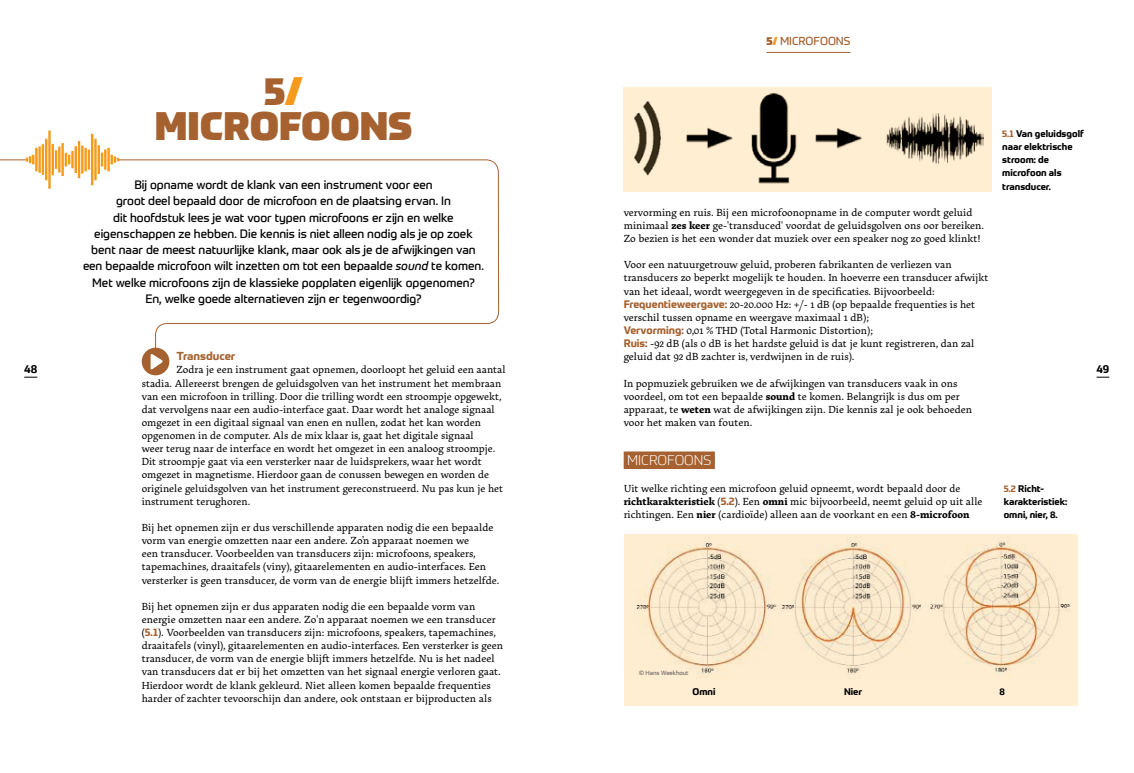
<style>
.page{position:relative;width:1134px;height:773px;background:#fff}
.page>*{position:absolute;margin:0;border:0;box-sizing:border-box;transform-origin:0 0}
.t1{font:900 38.75px/35px "Prometo";color:#a5612f;text-align:center}
.t2{font:300 13.75px "Prometo";color:#fff}
.t3{font:11.88px/16.2px "Prometo";color:#000;text-align:center}
.t4{font:11.25px "Prometo";color:#a5612f}
.t5{font:700 11.25px "Prometo";color:#a5612f}
.t6{font:700 11.25px "Prometo";color:#000}
.t7{font:10.62px/13.1px "Arek Latn";color:#000}
.t8{font:700 9.38px/13.1px "Prometo";color:#000}
.t9{font:6px "Prometo";color:#6d6a63}
.s1{font-weight:900}
.s2{font-weight:900;color:#f59a1b}
.s3{color:#f59a1b}
.s4{font-style:italic}
.s5{color:#a5612f}
.s6{font-weight:700}
.s7{font-family:"Prometo";font-weight:700;color:#a5612f}
</style>
<div class="page">
<svg style="left:24px;top:377px;width:13px;height:1px"></svg>
<svg style="left:1096px;top:377px;width:13px;height:1px"></svg>
<hr style="left:766px;top:52px;width:84px;height:1px;background:#a5612f">
<div style="left:624px;top:451px;width:91px;height:18px;background:#a5612f"></div>
<svg style="left:119px;top:159px;width:381px;height:188px"></svg>
<svg style="left:0;top:130px;width:119px;height:59px"></svg>
<div style="left:142px;top:347px;width:27px;height:28px;background:#a5612f;border-radius:50%"></div>
<svg style="left:151px;top:354px;width:12px;height:16px"></svg>
<div style="left:624px;top:87px;width:368px;height:104px;background:#ffeed2"></div>
<img style="left:634px;top:93px;width:349px;height:91px">
<div style="left:624px;top:533px;width:453px;height:172px;background:#ffeed2"></div>
<img style="left:624px;top:533px;width:451px;height:145px">
<p class="t4" style="left:766px;top:34px;width:86px"><span class="s1">5</span><span class="s2">/</span> MICROFOONS</p>
<h1 class="t1" style="left:155px;top:74px;width:259px">5<span class="s3">/<br></span>MICROFOONS</h1>
<p class="t3" style="left:83px;top:177px;width:402px">Bij opname wordt de klank van een instrument voor een<br>groot deel bepaald door de microfoon en de plaatsing ervan. In<br>dit hoofdstuk lees je wat voor typen microfoons er zijn en welke eigenschappen ze hebben. Die kennis is niet alleen nodig als je op zoek bent naar de meest natuurlijke klank, maar ook als je de afwijkingen van een bepaalde microfoon wilt inzetten om tot een bepaalde <span class="s4">sound</span> te komen.<br>Met welke microfoons zijn de klassieke popplaten eigenlijk opgenomen?<br>En, welke goede alternatieven zijn er tegenwoordig?</p>
<p class="t8" style="left:1002px;top:127px;width:83px"><span class="s5">5.1</span> Van geluidsgolf naar elektrische stroom: de microfoon als transducer.</p>
<p class="t7" style="left:624px;top:205px;width:362px">vervorming en ruis. Bĳ een microfoonopname in de computer wordt geluid minimaal <span class="s6">zes keer</span> ge-'transduced' voordat de geluidsgolven ons oor bereiken.<br>Zo bezien is het een wonder dat muziek over een speaker nog zo goed klinkt!</p>
<p class="t7" style="left:624px;top:258px;width:366px">Voor een natuurgetrouw geluid, proberen fabrikanten de verliezen van transducers zo beperkt mogelĳk te houden. In hoeverre een transducer afwĳkt van het ideaal, wordt weergegeven in de specificaties. Bĳvoorbeeld:<br><span class="s7">Frequentieweergave:</span> 20-20.000 Hz: +/- 1 dB (op bepaalde frequenties is het verschil tussen opname en weergave maximaal 1 dB);<br><span class="s7">Vervorming:</span> 0,01 % THD (Total Harmonic Distortion);<br><span class="s7">Ruis:</span> -92 dB (als 0 dB is het hardste geluid is dat je kunt registreren, dan zal geluid dat 92 dB zachter is, verdwĳnen in de ruis).</p>
<p class="t7" style="left:624px;top:376px;width:350px">In popmuziek gebruiken we de afwĳkingen van transducers vaak in ons voordeel, om tot een bepaalde <span class="s6">sound</span> te komen. Belangrĳk is dus om per apparaat, te <span class="s6">weten</span> wat de afwĳkingen zĳn. Die kennis zal je ook behoeden voor het maken van fouten.</p>
<p class="t2" style="left:627px;top:451px;width:86px">MICROFOONS</p>
<p class="t7" style="left:624px;top:481px;width:360px">Uit welke richting een microfoon geluid opneemt, wordt bepaald door de <span class="s6">richtkarakteristiek</span> (<span class="s7">5.2</span>). Een <span class="s6">omni</span> mic bĳvoorbeeld, neemt geluid op uit alle richtingen. Een <span class="s6">nier</span> (cardioïde) alleen aan de voorkant en een <span class="s6">8-microfoon</span></p>
<p class="t5" style="left:176px;top:349px;width:60px">Transducer</p>
<p class="t7" style="left:142px;top:363px;width:365px;text-indent:35px">Zodra je een instrument gaat opnemen, doorloopt het geluid een aantal stadia. Allereerst brengen de geluidsgolven van het instrument het membraan van een microfoon in trilling. Door die trilling wordt een stroompje opgewekt, dat vervolgens naar een audio-interface gaat. Daar wordt het analoge signaal omgezet in een digitaal signaal van enen en nullen, zodat het kan worden opgenomen in de computer. Als de mix klaar is, gaat het digitale signaal<br>weer terug naar de interface en wordt het omgezet in een analoog stroompje.<br>Dit stroompje gaat via een versterker naar de luidsprekers, waar het wordt omgezet in magnetisme. Hierdoor gaan de conussen bewegen en worden de originele geluidsgolven van het instrument gereconstrueerd. Nu pas kun je het instrument terughoren.</p>
<p class="t7" style="left:142px;top:520px;width:359px">Bĳ het opnemen zĳn er dus verschillende apparaten nodig die een bepaalde vorm van energie omzetten naar een andere. Zo’n apparaat noemen we<br>een transducer. Voorbeelden van transducers zĳn: microfoons, speakers, tapemachines, draaitafels (viny), gitaarelementen en audio-interfaces. Een versterker is geen transducer, de vorm van de energie blĳft immers hetzelfde.</p>
<p class="t7" style="left:142px;top:599px;width:363px">Bĳ het opnemen zĳn er dus apparaten nodig die een bepaalde vorm van energie omzetten naar een andere. Zo'n apparaat noemen we een transducer (<span class="s7">5.1</span>). Voorbeelden van transducers zĳn: microfoons, speakers, tapemachines, draaitafels (vinyl), gitaarelementen en audio-interfaces. Een versterker is geen transducer, de vorm van de energie blĳft immers hetzelfde. Nu is het nadeel van transducers dat er bĳ het omzetten van het signaal energie verloren gaat.<br>Hierdoor wordt de klank gekleurd. Niet alleen komen bepaalde frequenties harder of zachter tevoorschĳn dan andere, ook ontstaan er bĳproducten als</p>
<p class="t6" style="left:24px;top:362px;width:15px">48</p>
<p class="t6" style="left:1096px;top:362px;width:14px">49</p>
<p class="t8" style="left:1004px;top:481px;width:65px"><span class="s5">5.2</span> Richt&shy;karakteristiek: omni, nier, 8.</p>
<p class="t9" style="left:639px;top:669px;width:51px">© Hans Weekhout</p>
<p class="t8" style="left:692px;top:684px;width:24px">Omni</p>
<p class="t8" style="left:844px;top:684px;width:20px">Nier</p>
<p class="t8" style="left:999px;top:684px;width:7px">8</p>
</div>
